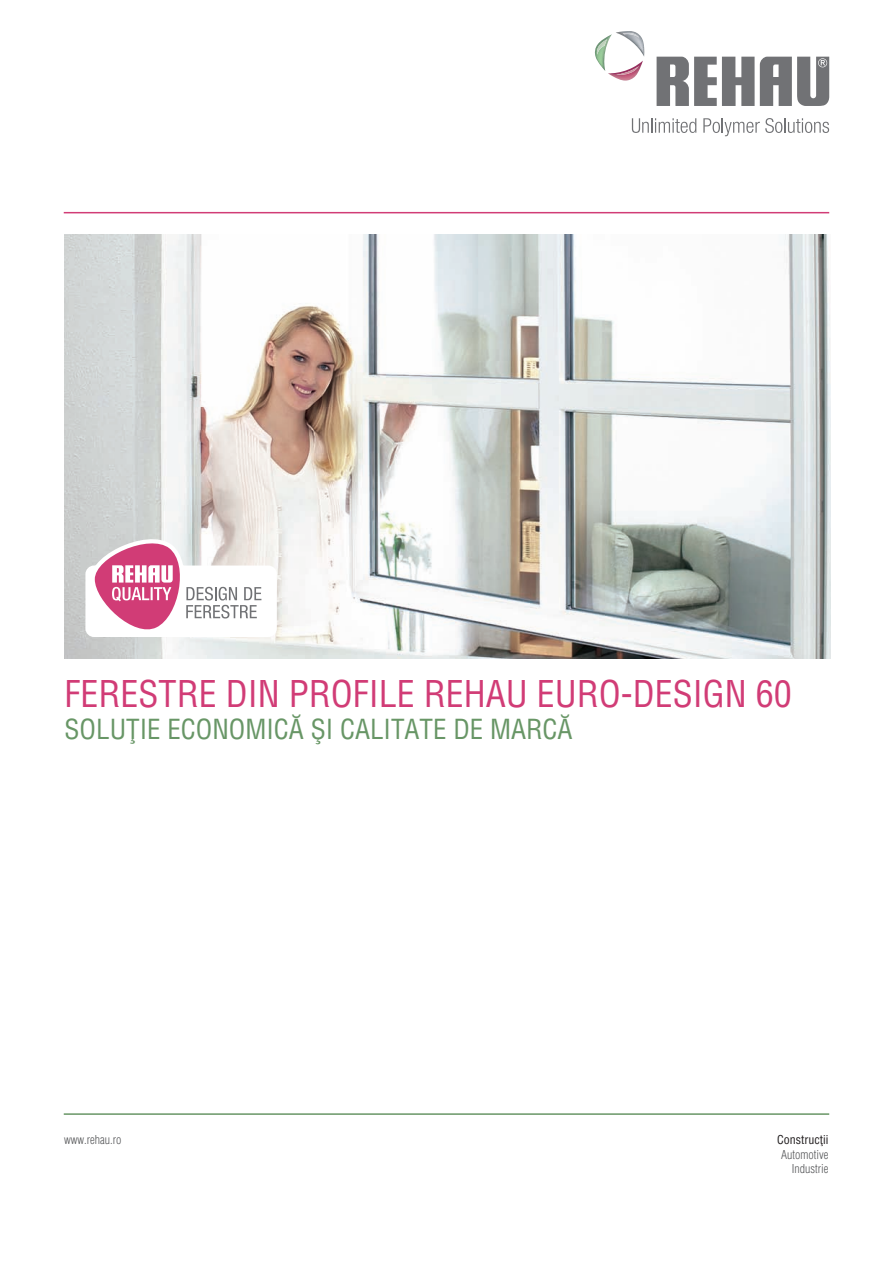
<style>
.page{position:relative;width:893px;height:1263px;background:#fff}
.page>*{position:absolute;margin:0;border:0;box-sizing:border-box;transform-origin:0 0}
.t1{font:condensed 36px "Helvetica Rom";color:#d13c76}
.t2{font:condensed 27px "Helvetica Rom";color:#689666}
.t3{font:300 condensed 12px/14.4px "Helvetica Rom";color:#57585a;text-align:right}
.t4{font:condensed 12px "Helvetica Rom";color:#231f20}
</style>
<div class="page">
<img style="left:65px;top:235px;width:765px;height:423px">
<hr style="left:64px;top:212px;width:765px;height:1px;background:#d13c76">
<hr style="left:64px;top:1113px;width:765px;height:2px;background:#689666">
<svg style="left:632px;top:118px;width:64px;height:15px"></svg>
<svg style="left:703px;top:118px;width:126px;height:18px"></svg>
<svg style="left:656px;top:57px;width:98px;height:49px"></svg>
<svg style="left:760px;top:57px;width:69px;height:49px"></svg>
<svg style="left:595px;top:31px;width:49px;height:50px"></svg>
<img style="left:597px;top:39px;width:10px;height:16px">
<img style="left:616px;top:66px;width:23px;height:9px">
<img style="left:622px;top:33px;width:17px;height:5px">
<svg style="left:85px;top:539px;width:192px;height:98px"></svg>
<p class="t1" style="left:65px;top:679px;width:728px">FERESTRE DIN PROFILE REHAU EURO-DESIGN 60</p>
<p class="t2" style="left:65px;top:718px;width:509px">SOLU}IE ECONOMIC~ {I CALITATE DE MARC~</p>
<p class="t3" style="left:64px;top:1133px;width:59px">www.rehau.ro</p>
<p class="t4" style="left:777px;top:1135px;width:53px">Construc]ii</p>
<p class="t3" style="left:781px;top:1148px;width:49px">Automotive<br>Industrie</p>
</div>
